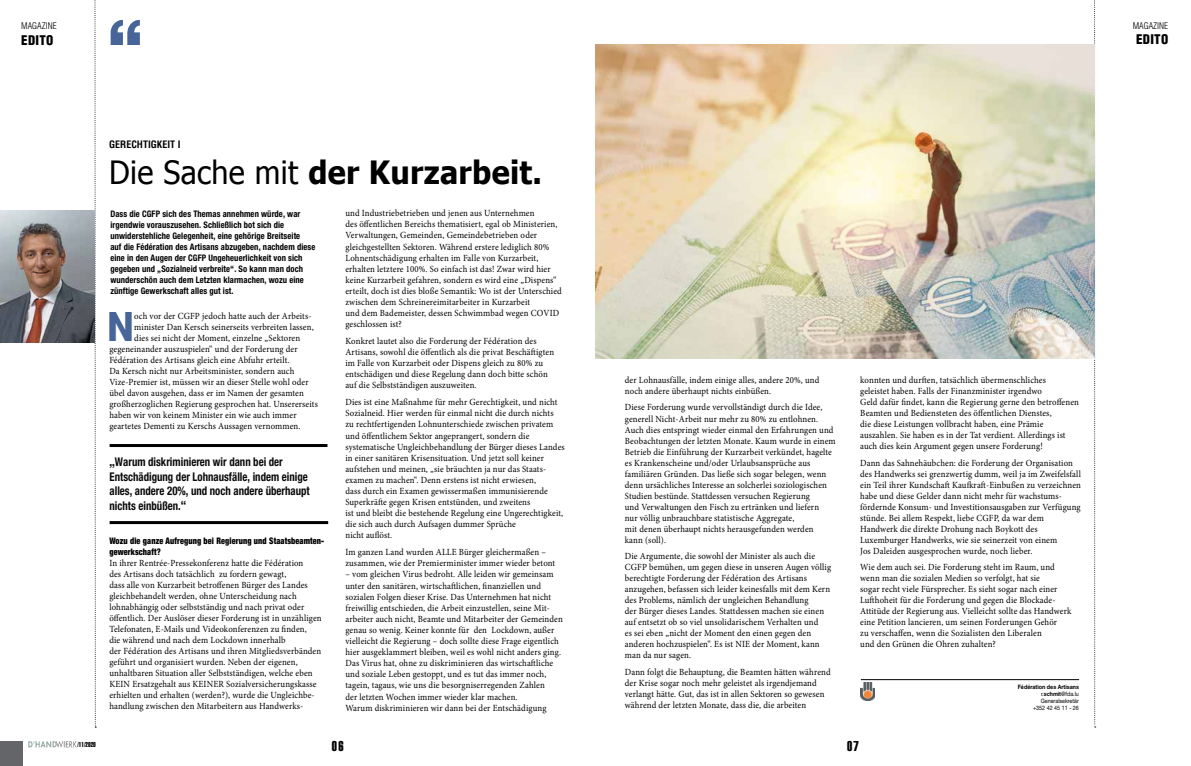
<style>
.page{position:relative;width:1191px;height:766px;background:#fff}
.page>*{position:absolute;margin:0;border:0;box-sizing:border-box;transform-origin:0 0}
.t1{font:900 40.3px "Roboto";color:#476599;scale:.93 1}
.t2{font:700 32px "Tahoma";letter-spacing:.01em;color:#000;scale:.95 1}
.t3{font:14px "Helvetica LT Std Extra Comp";color:#000}
.t4{font:900 condensed 13px "Helvetica LT Std";letter-spacing:.02em;color:#000}
.t5{font:700 condensed 12px/14.4px "Helvetica Neue";color:#0b0a0b;scale:.9 1}
.t6{font:700 condensed 10px "Helvetica LT Std";color:#000}
.t7{font:9.4px/11px "Minion Pro";letter-spacing:.015em;color:#000;scale:.93 1}
.t8{font:700 condensed 9px/11px "Helvetica Neue";letter-spacing:.01em;color:#000;scale:.95 1}
.t9{font:900 condensed 9px/11px "Helvetica Neue";letter-spacing:.015em;color:#000;scale:.9 1}
.t10{font:300 condensed 9px "Helvetica LT Std";color:#000}
.t11{font:7px "Helvetica LT Std Extra Comp";color:#000}
.t12{font:6px/7px "Helvetica Neue";color:#000;text-align:right;scale:.9 1}
.s1{font-weight:400}
.s2{font-family:"Helvetica LT Std";font-weight:900}
.s3{font-weight:700}
</style>
<div class="page">
<svg style="left:94px;top:0;width:2px;height:727px"></svg>
<svg style="left:1094px;top:0;width:1px;height:727px"></svg>
<img style="left:28px;top:741px;width:49px;height:6px">
<img style="left:596px;top:45px;width:498px;height:314px">
<img style="left:110px;top:20px;width:30px;height:25px">
<div style="left:0;top:741px;width:23px;height:24px;background:#646569"></div>
<hr style="left:110px;top:444px;width:217px;height:3px;background:#000">
<hr style="left:110px;top:521px;width:218px;height:3px;background:#000">
<img style="left:0;top:210px;width:94px;height:132px">
<hr style="left:861px;top:679px;width:218px;height:1px;background:#000">
<img style="left:861px;top:682px;width:13px;height:18px">
<p class="t10" style="left:21px;top:20px;width:37px">MAGAZINE</p>
<h3 class="t4" style="left:21px;top:32px;width:34px">EDITO</h3>
<p class="t11" style="left:77px;top:740px;width:20px">/11/2020</p>
<p class="t6" style="left:109px;top:138px;width:73px">GERECHTIGKEIT I</p>
<h2 class="t2" style="left:109px;top:150px;width:457px"><span class="s1">Die Sache mit</span> der Kurzarbeit.</h2>
<p class="t8" style="left:110px;top:208px;width:217px">Dass die CGFP sich des Themas annehmen würde, war irgendwie vorauszusehen. Schließlich bot sich die unwiderstehliche Gelegenheit, eine gehörige Breitseite<br>auf die Fédération des Artisans abzugeben, nachdem diese eine in den Augen der CGFP Ungeheuerlichkeit von sich gegeben und „Sozialneid verbreite“. So kann man doch wunderschön auch dem Letzten klarmachen, wozu eine zünftige Gewerkschaft alles gut ist.</p>
<h1 class="t1" style="left:107px;top:298px;width:30px">N</h1>
<p class="t7" style="left:134px;top:310px;width:192px">och vor der CGFP jedoch hatte auch der Arbeits-</p>
<p class="t7" style="left:134px;top:321px;width:194px">minister Dan Kersch seinerseits verbreiten lassen,</p>
<p class="t7" style="left:134px;top:332px;width:180px">dies sei nicht der Moment, einzelne „Sektoren</p>
<p class="t7" style="left:109px;top:343px;width:204px">gegeneinander auszuspielen“ und der Forderung der</p>
<p class="t7" style="left:109px;top:354px;width:195px">Fédération des Artisans gleich eine Abfuhr erteilt.</p>
<p class="t7" style="left:109px;top:365px;width:200px">Da Kersch nicht nur Arbeitsminister, sondern auch</p>
<p class="t7" style="left:109px;top:376px;width:216px">Vize-Premier ist, müssen wir an dieser Stelle wohl oder</p>
<p class="t7" style="left:109px;top:387px;width:211px">übel davon ausgehen, dass er im Namen der gesamten</p>
<p class="t7" style="left:109px;top:398px;width:226px">großherzoglichen Regierung gesprochen hat. Unsererseits</p>
<p class="t7" style="left:109px;top:409px;width:203px">haben wir von keinem Minister ein wie auch immer</p>
<p class="t7" style="left:109px;top:420px;width:207px">geartetes Dementi zu Kerschs Aussagen vernommen.</p>
<p class="t5" style="left:110px;top:454px;width:224px"><span class="s2">„</span>Warum diskriminieren wir dann bei der Entschädigung der Lohnausfälle, indem einige alles, andere 20%, und noch andere überhaupt nichts einbüßen.<span class="s2">“</span></p>
<p class="t9" style="left:109px;top:535px;width:240px">Wozu die ganze Aufregung bei Regierung und Staatsbeamten&shy;gewerkschaft?</p>
<p class="t7" style="left:109px;top:557px;width:230px">In ihrer Rentrée-Pressekonferenz hatte die Fédération<br>des Artisans doch tatsächlich zu fordern gewagt,<br>dass alle von Kurzarbeit betroffenen Bürger des Landes gleichbehandelt werden, ohne Unterscheidung nach lohnabhängig oder selbstständig und nach privat oder öffentlich. Der Auslöser dieser Forderung ist in unzähligen Telefonaten, E-Mails und Videokonferenzen zu finden,<br>die während und nach dem Lockdown innerhalb<br>der Fédération des Artisans und ihren Mitgliedsverbänden geführt und organisiert wurden. Neben der eigenen, unhaltbaren Situation aller Selbstständigen, welche eben KEIN Ersatzgehalt aus KEINER Sozialversicherungskasse erhielten und erhalten (werden?), wurde die Ungleichbe&shy;handlung zwischen den Mitarbeitern aus Handwerks-</p>
<p class="t7" style="left:345px;top:208px;width:234px">und Industriebetrieben und jenen aus Unternehmen<br>des öffentlichen Bereichs thematisiert, egal ob Ministerien, Verwaltungen, Gemeinden, Gemeindebetrieben oder gleichgestellten Sektoren. Während erstere lediglich 80% Lohnentschädigung erhalten im Falle von Kurzarbeit, erhalten letztere 100%. So einfach ist das! Zwar wird hier keine Kurzarbeit gefahren, sondern es wird eine „Dispens“ erteilt, doch ist dies bloße Semantik: Wo ist der Unterschied zwischen dem Schreinereimitarbeiter in Kurzarbeit<br>und dem Bademeister, dessen Schwimmbad wegen COVID geschlossen ist?</p>
<p class="t7" style="left:345px;top:335px;width:226px">Konkret lautet also die Forderung der Fédération des Artisans, sowohl die öffentlich als die privat Beschäftigten im Falle von Kurzarbeit oder Dispens gleich zu 80% zu entschädigen und diese Regelung dann doch bitte schön auf die Selbstständigen auszuweiten.</p>
<p class="t7" style="left:345px;top:396px;width:237px">Dies ist eine Maßnahme für mehr Gerechtigkeit, und nicht Sozialneid. Hier werden für einmal nicht die durch nichts<br>zu rechtfertigenden Lohnunterschiede zwischen privatem und öffentlichem Sektor angeprangert, sondern die systematische Ungleichbehandlung der Bürger dieses Landes in einer sanitären Krisensituation. Und jetzt soll keiner aufstehen und meinen, „sie bräuchten ja nur das Staats&shy;examen zu machen“. Denn erstens ist nicht erwiesen,<br>dass durch ein Examen gewissermaßen immunisierende Superkräfte gegen Krisen entstünden, und zweitens<br>ist und bleibt die bestehende Regelung eine Ungerechtigkeit, die sich auch durch Aufsagen dummer Sprüche<br>nicht auflöst.</p>
<p class="t7" style="left:345px;top:546px;width:227px">Im ganzen Land wurden ALLE Bürger gleichermaßen – zusammen, wie der Premierminister immer wieder betont</p>
<p class="t7" style="left:345px;top:568px;width:235px">– vom gleichen Virus bedroht. Alle leiden wir gemeinsam unter den sanitären, wirtschaftlichen, finanziellen und sozialen Folgen dieser Krise. Das Unternehmen hat nicht freiwillig entschieden, die Arbeit einzustellen, seine Mit&shy;arbeiter auch nicht, Beamte und Mitarbeiter der Gemeinden genau so wenig. Keiner konnte für den Lockdown, außer vielleicht die Regierung – doch sollte diese Frage eigentlich hier ausgeklammert bleiben, weil es wohl nicht anders ging.<br>Das Virus hat, ohne zu diskriminieren das wirtschaftliche und soziale Leben gestoppt, und es tut das immer noch, tagein, tagaus, wie uns die besorgniserregenden Zahlen<br>der letzten Wochen immer wieder klar machen.<br>Warum diskriminieren wir dann bei der Entschädigung</p>
<p class="t7" style="left:625px;top:374px;width:211px">der Lohnausfälle, indem einige alles, andere 20%, und noch andere überhaupt nichts einbüßen.</p>
<p class="t7" style="left:625px;top:402px;width:228px">Diese Forderung wurde vervollständigt durch die Idee, generell Nicht-Arbeit nur mehr zu 80% zu entlohnen.<br>Auch dies entspringt wieder einmal den Erfahrungen und Beobachtungen der letzten Monate. Kaum wurde in einem Betrieb die Einführung der Kurzarbeit verkündet, hagelte es Krankenscheine und/oder Urlaubsansprüche aus familiären Gründen. Das ließe sich sogar belegen, wenn denn ursächliches Interesse an solcherlei soziologischen Studien bestünde. Stattdessen versuchen Regierung<br>und Verwaltungen den Fisch zu ertränken und liefern<br>nur völlig unbrauchbare statistische Aggregate,<br>mit denen überhaupt nichts herausgefunden werden<br>kann (soll).</p>
<p class="t7" style="left:625px;top:550px;width:223px">Die Argumente, die sowohl der Minister als auch die CGFP bemühen, um gegen diese in unseren Augen völlig berechtigte Forderung der Fédération des Artisans anzugehen, befassen sich leider keinesfalls mit dem Kern des Problems, nämlich der ungleichen Behandlung<br>der Bürger dieses Landes. Stattdessen machen sie einen auf entsetzt ob so viel unsolidarischem Verhalten und<br>es sei eben „nicht der Moment den einen gegen den anderen hochzuspielen“. Es ist NIE der Moment, kann man da nur sagen.</p>
<p class="t7" style="left:625px;top:666px;width:223px">Dann folgt die Behauptung, die Beamten hätten während der Krise sogar noch mehr geleistet als irgendjemand verlangt hätte. Gut, das ist in allen Sektoren so gewesen während der letzten Monate, dass die, die arbeiten</p>
<p class="t7" style="left:860px;top:374px;width:237px">konnten und durften, tatsächlich übermenschliches<br>geleistet haben. Falls der Finanzminister irgendwo<br>Geld dafür findet, kann die Regierung gerne den betroffenen Beamten und Bediensteten des öffentlichen Dienstes,<br>die diese Leistungen vollbracht haben, eine Prämie auszahlen. Sie haben es in der Tat verdient. Allerdings ist auch dies kein Argument gegen unsere Forderung!</p>
<p class="t7" style="left:860px;top:457px;width:239px">Dann das Sahnehäubchen: die Forderung der Organisation des Handwerks sei grenzwertig dumm, weil ja im Zweifelsfall ein Teil ihrer Kundschaft Kaufkraft-Einbußen zu verzeichnen habe und diese Gelder dann nicht mehr für wachstums&shy;fördernde Konsum- und Investitionsausgaben zur Verfügung stünde. Bei allem Respekt, liebe CGFP, da war dem Handwerk die direkte Drohung nach Boykott des Luxemburger Handwerks, wie sie seinerzeit von einem<br>Jos Daleiden ausgesprochen wurde, noch lieber.</p>
<p class="t7" style="left:860px;top:561px;width:229px">Wie dem auch sei. Die Forderung steht im Raum, und wenn man die sozialen Medien so verfolgt, hat sie<br>sogar recht viele Fürsprecher. Es sieht sogar nach einer Lufthoheit für die Forderung und gegen die Blockade-Attitüde der Regierung aus. Vielleicht sollte das Handwerk eine Petition lancieren, um seinen Forderungen Gehör<br>zu verschaffen, wenn die Sozialisten den Liberalen<br>und den Grünen die Ohren zuhalten?</p>
<p class="t12" style="left:1017px;top:683px;width:69px"><span class="s3">Fédération des Artisans </span>r.<span class="s3">schmit</span>@fda.lu<br>Generalsekretär<br>+352 42 45 11 - 26</p>
<h3 class="t3" style="left:332px;top:737px;width:13px">06</h3>
<h3 class="t3" style="left:847px;top:737px;width:13px">07</h3>
<p class="t10" style="left:1132px;top:20px;width:37px">MAGAZINE</p>
<h3 class="t4" style="left:1136px;top:31px;width:34px">EDITO</h3>
</div>
